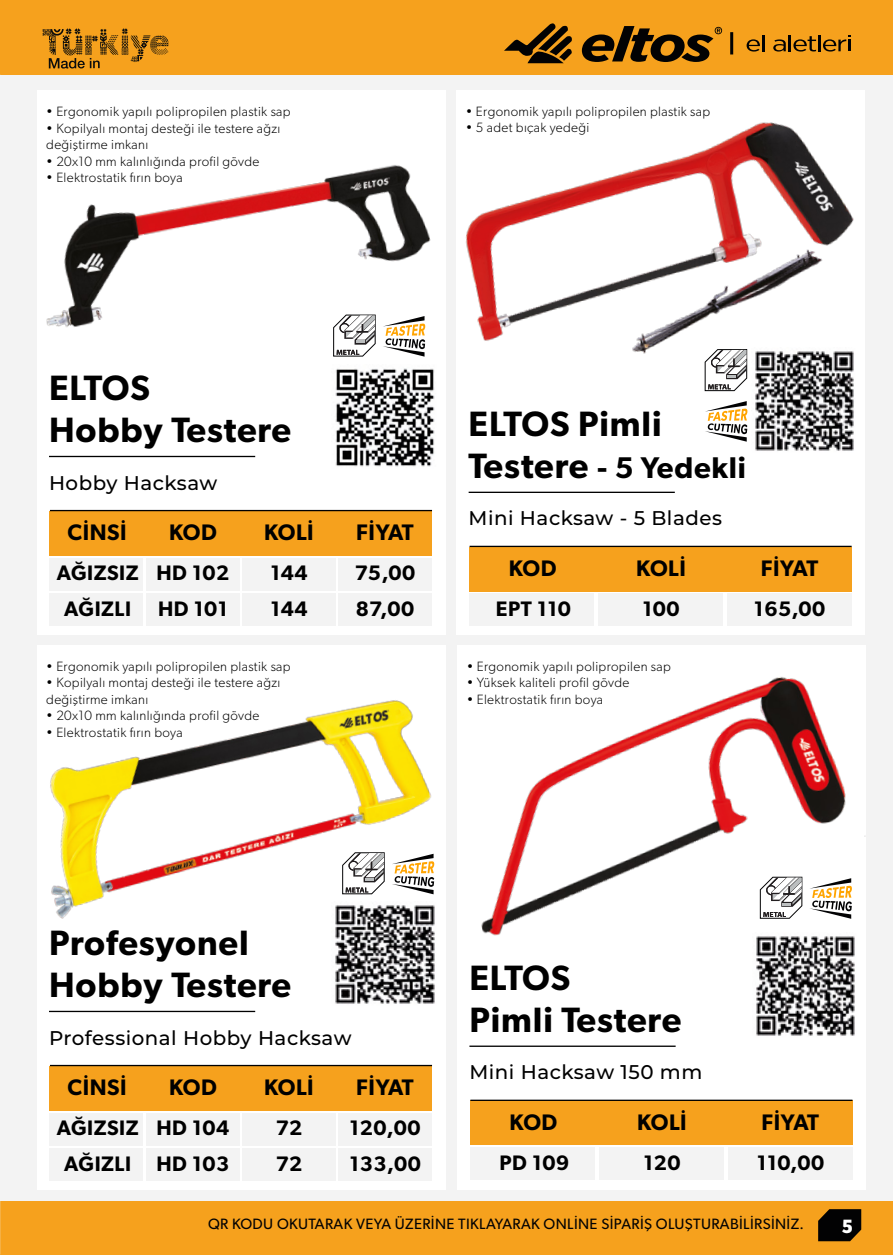
<style>
.page{position:relative;width:893px;height:1255px;background:#fff}
.page>*{position:absolute;margin:0;border:0;box-sizing:border-box;transform-origin:0 0}
.t1{font:600 35.25px/42.3px "Gibson";letter-spacing:.025em;color:#000}
.t2{font:600 30px "Gibson";letter-spacing:.025em;color:#000}
.t3{font:600 22.5px "Gibson";letter-spacing:.025em;color:#000}
.t4{font:600 21px "Gibson";letter-spacing:.025em;color:#000}
.t5{font:21px "Source Sans Variable";color:#fff}
.t6{font:500 19.8px "Montserrat";letter-spacing:.025em;color:#000}
.t7{font:15px "Gibson";letter-spacing:.025em;color:#020203}
.t8{font:300 13.5px/16.5px "Gibson";letter-spacing:.025em;color:#000}
.s1{font-size:35.25px}
</style>
<div class="page">
<div style="left:0;top:74px;width:893px;height:1180px;background:#f3f3f3"></div>
<div style="left:0;top:1201px;width:893px;height:53px;background:#f6a11d"></div>
<div style="left:0;top:0;width:893px;height:74px;background:#f6a11d"></div>
<svg style="left:818px;top:1209px;width:43px;height:32px"></svg>
<svg style="left:43px;top:28px;width:125px;height:41px"></svg>
<svg style="left:747px;top:35px;width:17px;height:17px"></svg>
<svg style="left:773px;top:35px;width:43px;height:17px"></svg>
<hr style="left:818px;top:35px;width:3px;height:16px;background:#020203">
<svg style="left:823px;top:35px;width:27px;height:17px"></svg>
<svg style="left:504px;top:23px;width:68px;height:40px"></svg>
<svg style="left:582px;top:26px;width:140px;height:36px"></svg>
<hr style="left:730px;top:32px;width:3px;height:22px;background:#020203">
<div style="left:37px;top:645px;width:408px;height:544px;background:#fff"></div>
<hr style="left:49px;top:1010px;width:206px;height:2px;background:#000">
<div style="left:50px;top:1065px;width:382px;height:45px;background:#f6a11d"></div>
<hr style="left:50px;top:1064px;width:382px;height:2px;background:#000">
<div style="left:50px;top:1112px;width:93px;height:33px;background:#f3f3f3"></div>
<div style="left:146px;top:1112px;width:93px;height:33px;background:#f3f3f3"></div>
<div style="left:242px;top:1112px;width:93px;height:33px;background:#f3f3f3"></div>
<div style="left:339px;top:1112px;width:93px;height:33px;background:#f3f3f3"></div>
<div style="left:50px;top:1148px;width:93px;height:32px;background:#f3f3f3"></div>
<div style="left:146px;top:1148px;width:93px;height:32px;background:#f3f3f3"></div>
<div style="left:242px;top:1148px;width:93px;height:32px;background:#f3f3f3"></div>
<div style="left:339px;top:1148px;width:93px;height:32px;background:#f3f3f3"></div>
<img style="left:50px;top:700px;width:385px;height:219px">
<img style="left:332px;top:901px;width:103px;height:103px">
<div style="left:37px;top:91px;width:408px;height:544px;background:#fff"></div>
<hr style="left:49px;top:456px;width:206px;height:1px;background:#000">
<div style="left:50px;top:510px;width:382px;height:45px;background:#f6a11d"></div>
<hr style="left:50px;top:510px;width:382px;height:1px;background:#000">
<div style="left:50px;top:558px;width:93px;height:32px;background:#f3f3f3"></div>
<div style="left:146px;top:558px;width:93px;height:32px;background:#f3f3f3"></div>
<div style="left:242px;top:558px;width:93px;height:32px;background:#f3f3f3"></div>
<div style="left:339px;top:558px;width:93px;height:32px;background:#f3f3f3"></div>
<div style="left:50px;top:593px;width:93px;height:33px;background:#f3f3f3"></div>
<div style="left:146px;top:593px;width:93px;height:33px;background:#f3f3f3"></div>
<div style="left:242px;top:593px;width:93px;height:33px;background:#f3f3f3"></div>
<div style="left:339px;top:593px;width:93px;height:33px;background:#f3f3f3"></div>
<img style="left:46px;top:165px;width:385px;height:163px">
<img style="left:335px;top:368px;width:100px;height:99px">
<div style="left:457px;top:90px;width:408px;height:544px;background:#fff"></div>
<hr style="left:469px;top:491px;width:206px;height:2px;background:#000">
<div style="left:469px;top:546px;width:383px;height:45px;background:#f6a11d"></div>
<hr style="left:470px;top:545px;width:382px;height:2px;background:#000">
<div style="left:469px;top:593px;width:125px;height:33px;background:#f3f3f3"></div>
<div style="left:598px;top:593px;width:125px;height:33px;background:#f3f3f3"></div>
<div style="left:727px;top:593px;width:125px;height:33px;background:#f3f3f3"></div>
<img style="left:445px;top:102px;width:409px;height:290px">
<img style="left:751px;top:348px;width:103px;height:103px">
<div style="left:457px;top:645px;width:409px;height:544px;background:#fff"></div>
<hr style="left:469px;top:1045px;width:207px;height:1px;background:#000">
<div style="left:470px;top:1100px;width:382px;height:45px;background:#f6a11d"></div>
<hr style="left:470px;top:1099px;width:382px;height:1px;background:#000">
<div style="left:470px;top:1147px;width:125px;height:32px;background:#f3f3f3"></div>
<div style="left:599px;top:1147px;width:125px;height:32px;background:#f3f3f3"></div>
<div style="left:728px;top:1147px;width:125px;height:32px;background:#f3f3f3"></div>
<img style="left:756px;top:940px;width:99px;height:96px">
<img style="left:445px;top:651px;width:421px;height:289px">
<svg style="left:383px;top:316px;width:42px;height:40px"></svg>
<svg style="left:809px;top:878px;width:43px;height:40px"></svg>
<svg style="left:392px;top:853px;width:42px;height:41px"></svg>
<svg style="left:705px;top:401px;width:42px;height:40px"></svg>
<svg style="left:333px;top:314px;width:43px;height:42px"></svg>
<svg style="left:760px;top:876px;width:42px;height:42px"></svg>
<svg style="left:342px;top:852px;width:43px;height:42px"></svg>
<svg style="left:705px;top:349px;width:42px;height:42px"></svg>
<p class="t8" style="left:46px;top:103px;width:246px">• Ergonomik yapılı polipropilen plastik sap</p>
<p class="t8" style="left:46px;top:119px;width:236px">• Kopilyalı montaj desteği ile testere ağzı değiştirme imkanı</p>
<p class="t8" style="left:46px;top:152px;width:215px">• 20x10 mm kalınlığında profil gövde</p>
<p class="t8" style="left:46px;top:169px;width:138px">• Elektrostatik fırın boya</p>
<p class="t8" style="left:466px;top:103px;width:246px">• Ergonomik yapılı polipropilen plastik sap</p>
<p class="t8" style="left:466px;top:119px;width:125px">• 5 adet bıçak yedeği</p>
<h1 class="t1" style="left:49px;top:366px;width:244px">ELTOS<br>Hobby Testere</h1>
<h3 class="t6" style="left:49px;top:469px;width:170px">Hobby Hacksaw</h3>
<h3 class="t3" style="left:68px;top:519px;width:61px">CİNSİ</h3>
<h3 class="t3" style="left:169px;top:519px;width:49px">KOD</h3>
<h3 class="t3" style="left:264px;top:519px;width:51px">KOLİ</h3>
<h3 class="t3" style="left:356px;top:519px;width:59px">FİYAT</h3>
<h3 class="t4" style="left:57px;top:560px;width:174px">AĞIZSIZ HD 102</h3>
<h3 class="t4" style="left:270px;top:560px;width:39px">144</h3>
<h3 class="t4" style="left:355px;top:560px;width:62px">75,00</h3>
<h3 class="t4" style="left:64px;top:596px;width:69px">AĞIZLI</h3>
<h3 class="t4" style="left:158px;top:596px;width:71px">HD 101</h3>
<h3 class="t4" style="left:270px;top:596px;width:39px">144</h3>
<h3 class="t4" style="left:356px;top:596px;width:60px">87,00</h3>
<p class="t8" style="left:46px;top:658px;width:246px">• Ergonomik yapılı polipropilen plastik sap</p>
<p class="t8" style="left:46px;top:674px;width:236px">• Kopilyalı montaj desteği ile testere ağzı değiştirme imkanı</p>
<p class="t8" style="left:46px;top:707px;width:215px">• 20x10 mm kalınlığında profil gövde</p>
<p class="t8" style="left:46px;top:724px;width:138px">• Elektrostatik fırın boya</p>
<h1 class="t1" style="left:469px;top:401px;width:194px">ELTOS Pimli</h1>
<h2 class="t2" style="left:469px;top:450px;width:279px"><span class="s1">Testere</span> - 5 Yedekli</h2>
<h3 class="t6" style="left:469px;top:504px;width:255px">Mini Hacksaw - 5 Blades</h3>
<h3 class="t3" style="left:509px;top:554px;width:49px">KOD</h3>
<h3 class="t3" style="left:636px;top:554px;width:51px">KOLİ</h3>
<h3 class="t3" style="left:761px;top:554px;width:59px">FİYAT</h3>
<h3 class="t4" style="left:496px;top:596px;width:76px">EPT 110</h3>
<h3 class="t4" style="left:642px;top:596px;width:39px">100</h3>
<h3 class="t4" style="left:754px;top:596px;width:73px">165,00</h3>
<p class="t8" style="left:467px;top:658px;width:206px">• Ergonomik yapılı polipropilen sap</p>
<p class="t8" style="left:467px;top:674px;width:164px">• Yüksek kaliteli profil gövde</p>
<p class="t8" style="left:467px;top:691px;width:138px">• Elektrostatik fırın boya</p>
<h1 class="t1" style="left:49px;top:920px;width:244px">Profesyonel<br>Hobby Testere</h1>
<h3 class="t6" style="left:49px;top:1023px;width:304px">Professional Hobby Hacksaw</h3>
<h3 class="t3" style="left:68px;top:1073px;width:61px">CİNSİ</h3>
<h3 class="t3" style="left:169px;top:1073px;width:49px">KOD</h3>
<h3 class="t3" style="left:264px;top:1073px;width:51px">KOLİ</h3>
<h3 class="t3" style="left:356px;top:1073px;width:59px">FİYAT</h3>
<h3 class="t4" style="left:57px;top:1115px;width:174px">AĞIZSIZ HD 104</h3>
<h3 class="t4" style="left:276px;top:1115px;width:28px">72</h3>
<h3 class="t4" style="left:350px;top:1115px;width:73px">120,00</h3>
<h3 class="t4" style="left:64px;top:1150px;width:167px">AĞIZLI HD 103</h3>
<h3 class="t4" style="left:276px;top:1150px;width:28px">72</h3>
<h3 class="t4" style="left:349px;top:1150px;width:73px">133,00</h3>
<h1 class="t1" style="left:469px;top:955px;width:213px">ELTOS<br>Pimli Testere</h1>
<h3 class="t6" style="left:469px;top:1058px;width:234px">Mini Hacksaw 150 mm</h3>
<h3 class="t3" style="left:510px;top:1108px;width:49px">KOD</h3>
<h3 class="t3" style="left:637px;top:1108px;width:51px">KOLİ</h3>
<h3 class="t3" style="left:762px;top:1108px;width:59px">FİYAT</h3>
<h3 class="t4" style="left:499px;top:1150px;width:71px">PD 109</h3>
<h3 class="t4" style="left:643px;top:1150px;width:39px">120</h3>
<h3 class="t4" style="left:757px;top:1150px;width:69px">110,00</h3>
<p class="t7" style="left:208px;top:1214px;width:597px">QR KODU OKUTARAK VEYA ÜZERİNE TIKLAYARAK ONLİNE SİPARİŞ OLUŞTURABİLİRSİNİZ.</p>
<h3 class="t5" style="left:842px;top:1213px;width:13px">5</h3>
</div>
